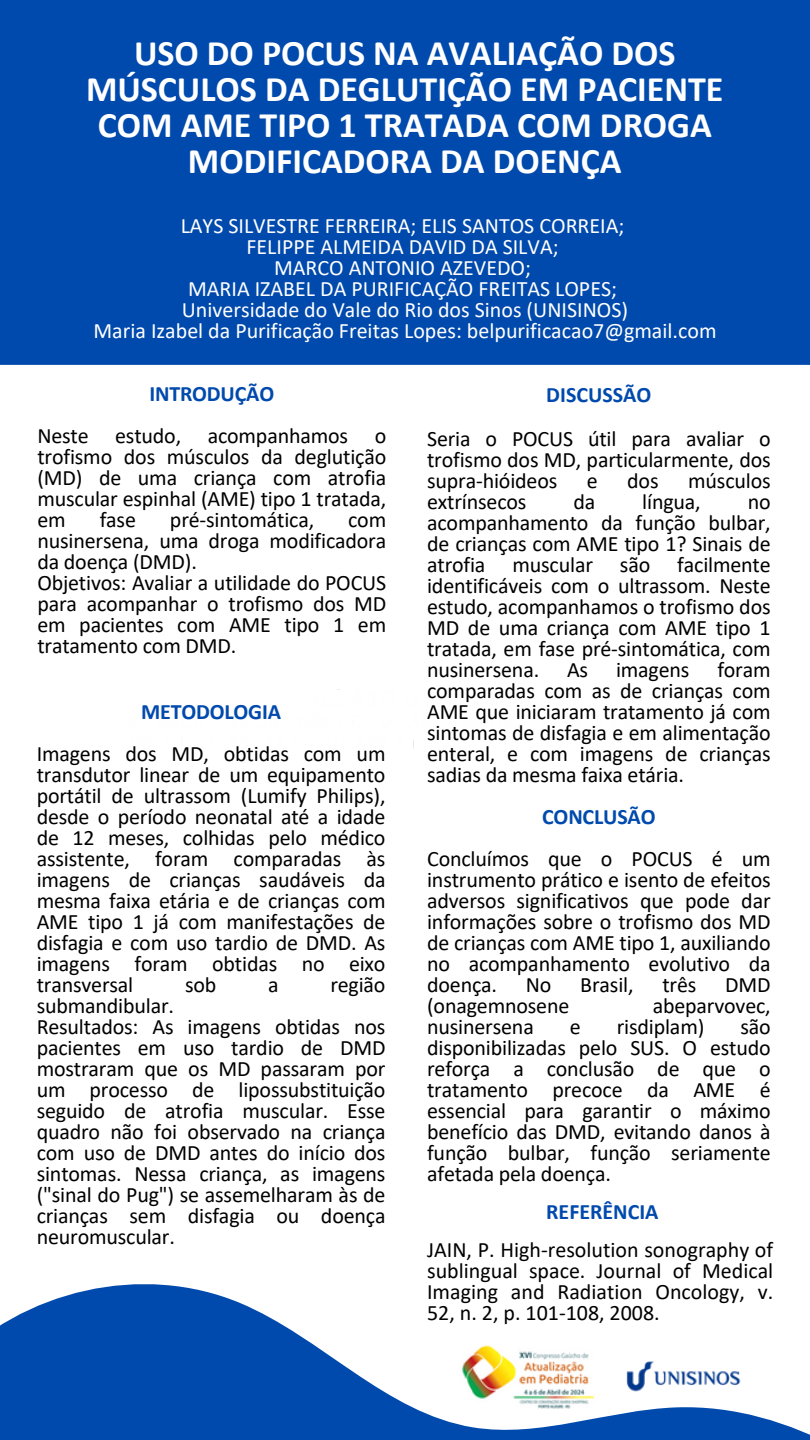
<style>
.page{position:relative;width:810px;height:1440px;background:#fff}
.page>*{position:absolute;margin:0;border:0;box-sizing:border-box;transform-origin:0 0}
.t1{font:700 36px/36px "Calibri";color:#fff;text-align:center}
.t2{font:22px/21px "Calibri";letter-spacing:-.01em;color:#000;text-align:justify}
.t3{font:22px "Calibri";color:#fff}
.t4{font:700 22px "Calibri";letter-spacing:-.005em;color:#004aad}
</style>
<div class="page">
<div style="left:0;top:0;width:810px;height:365px;background:#004aad"></div>
<svg style="left:0;top:1284px;width:810px;height:156px"></svg>
<p class="t1" style="left:86px;top:38px;width:639px">USO DO POCUS NA AVALIAÇÃO DOS<br>MÚSCULOS DA DEGLUTIÇÃO EM PACIENTE<br>COM AME TIPO 1 TRATADA COM DROGA<br>MODIFICADORA DA DOENÇA</p>
<p class="t3" style="left:181px;top:217px;width:445px">LAYS SILVESTRE FERREIRA; ELIS SANTOS CORREIA;</p>
<p class="t3" style="left:246px;top:238px;width:314px">FELIPPE ALMEIDA DAVID DA SILVA;</p>
<p class="t3" style="left:274px;top:259px;width:259px">MARCO ANTONIO AZEVEDO;</p>
<p class="t3" style="left:188px;top:280px;width:431px">MARIA IZABEL DA PURIFICAÇÃO FREITAS LOPES;</p>
<h2 class="t3" style="left:182px;top:301px;width:448px">Universidade do Vale do Rio dos Sinos (UNISINOS)</h2>
<p class="t3" style="left:94px;top:322px;width:625px">Maria Izabel da Purificação Freitas Lopes: belpurificacao7@gmail.com</p>
<p class="t4" style="left:149px;top:385px;width:126px">INTRODUÇÃO</p>
<h2 class="t2" style="left:37px;top:427px;width:350px">Neste estudo, acompanhamos o trofismo dos músculos da deglutição (MD) de uma criança com atrofia muscular espinhal (AME) tipo 1 tratada, em</h2>
<h2 class="t2" style="left:100px;top:511px;width:38px">fase</h2>
<h2 class="t2" style="left:170px;top:511px;width:146px">pré-sintomática,</h2>
<h2 class="t2" style="left:37px;top:511px;width:350px;text-indent:311px">com nusinersena, uma droga modificadora da doença (DMD).</h2>
<p class="t2" style="left:37px;top:574px;width:350px">Objetivos: Avaliar a utilidade do POCUS para acompanhar o trofismo dos MD em pacientes com AME tipo 1 em tratamento com DMD.</p>
<h2 class="t4" style="left:141px;top:703px;width:141px">METODOLOGIA</h2>
<p class="t2" style="left:37px;top:745px;width:350px">Imagens dos MD, obtidas com um transdutor linear de um equipamento portátil de ultrassom (Lumify Philips), desde o período neonatal até a idade de 12 meses, colhidas pelo médico assistente, foram comparadas às imagens de crianças saudáveis da mesma faixa etária e de crianças com AME tipo 1 já com manifestações de disfagia e com uso tardio de DMD. As imagens foram obtidas no eixo transversal</p>
<p class="t2" style="left:185px;top:976px;width:33px">sob</p>
<p class="t2" style="left:268px;top:976px;width:12px">a</p>
<p class="t2" style="left:330px;top:976px;width:57px">região</p>
<p class="t2" style="left:37px;top:997px;width:139px">submandibular.</p>
<p class="t2" style="left:37px;top:1018px;width:350px">Resultados: As imagens obtidas nos pacientes em uso tardio de DMD mostraram que os MD passaram por um processo de lipossubstituição seguido de atrofia muscular. Esse quadro não foi observado na criança com uso de DMD antes do início dos sintomas. Nessa criança, as imagens ("sinal do Pug") se assemelharam às de crianças sem disfagia ou doença neuromuscular.</p>
<h2 class="t4" style="left:546px;top:385px;width:107px">DISCUSSÃO</h2>
<p class="t2" style="left:427px;top:430px;width:345px">Seria o POCUS útil para avaliar o trofismo dos MD, particularmente, dos supra-hióideos</p>
<p class="t2" style="left:587px;top:472px;width:12px">e</p>
<p class="t2" style="left:627px;top:472px;width:33px">dos</p>
<p class="t2" style="left:688px;top:472px;width:84px">músculos</p>
<p class="t2" style="left:427px;top:493px;width:101px">extrínsecos</p>
<p class="t2" style="left:573px;top:493px;width:23px">da</p>
<p class="t2" style="left:642px;top:493px;width:60px">língua,</p>
<p class="t2" style="left:427px;top:493px;width:345px;text-indent:321px">no acompanhamento da função bulbar, de crianças com AME tipo 1? Sinais de atrofia muscular são facilmente identificáveis com o ultrassom. Neste estudo, acompanhamos o trofismo dos MD de uma criança com AME tipo 1 tratada, em fase pré-sintomática, com nusinersena.</p>
<p class="t2" style="left:427px;top:661px;width:345px;text-indent:290px">foram comparadas com as de crianças com AME que iniciaram tratamento já com sintomas de disfagia e em alimentação enteral, e com imagens de crianças sadias da mesma faixa etária.</p>
<p class="t4" style="left:542px;top:808px;width:115px">CONCLUSÃO</p>
<p class="t2" style="left:427px;top:850px;width:345px">Concluímos que o POCUS é um instrumento prático e isento de efeitos adversos significativos que pode dar informações sobre o trofismo dos MD de crianças com AME tipo 1, auxiliando no acompanhamento evolutivo da doença.</p>
<p class="t2" style="left:567px;top:661px;width:23px">As</p>
<p class="t2" style="left:616px;top:661px;width:75px">imagens</p>
<p class="t2" style="left:526px;top:976px;width:27px">No</p>
<p class="t2" style="left:580px;top:976px;width:55px">Brasil,</p>
<p class="t2" style="left:662px;top:976px;width:36px">três</p>
<p class="t2" style="left:725px;top:976px;width:47px">DMD</p>
<p class="t2" style="left:427px;top:997px;width:144px">(onagemnosene</p>
<p class="t2" style="left:653px;top:997px;width:119px">abeparvovec,</p>
<p class="t2" style="left:427px;top:1018px;width:108px">nusinersena</p>
<p class="t2" style="left:570px;top:1018px;width:12px">e</p>
<p class="t2" style="left:617px;top:1018px;width:89px">risdiplam)</p>
<p class="t2" style="left:427px;top:1018px;width:345px;text-indent:313px">são disponibilizadas pelo SUS. O estudo reforça a conclusão de que o tratamento precoce da AME é essencial para garantir o máximo benefício das DMD, evitando danos à função bulbar, função seriamente afetada pela doença.</p>
<h2 class="t4" style="left:546px;top:1202px;width:114px">REFERÊNCIA</h2>
<p class="t2" style="left:427px;top:1241px;width:348px">JAIN, P. High‐resolution sonography of sublingual space. Journal of Medical Imaging and Radiation Oncology, v.<br>52, n. 2, p. 101-108, 2008.</p>
</div>
